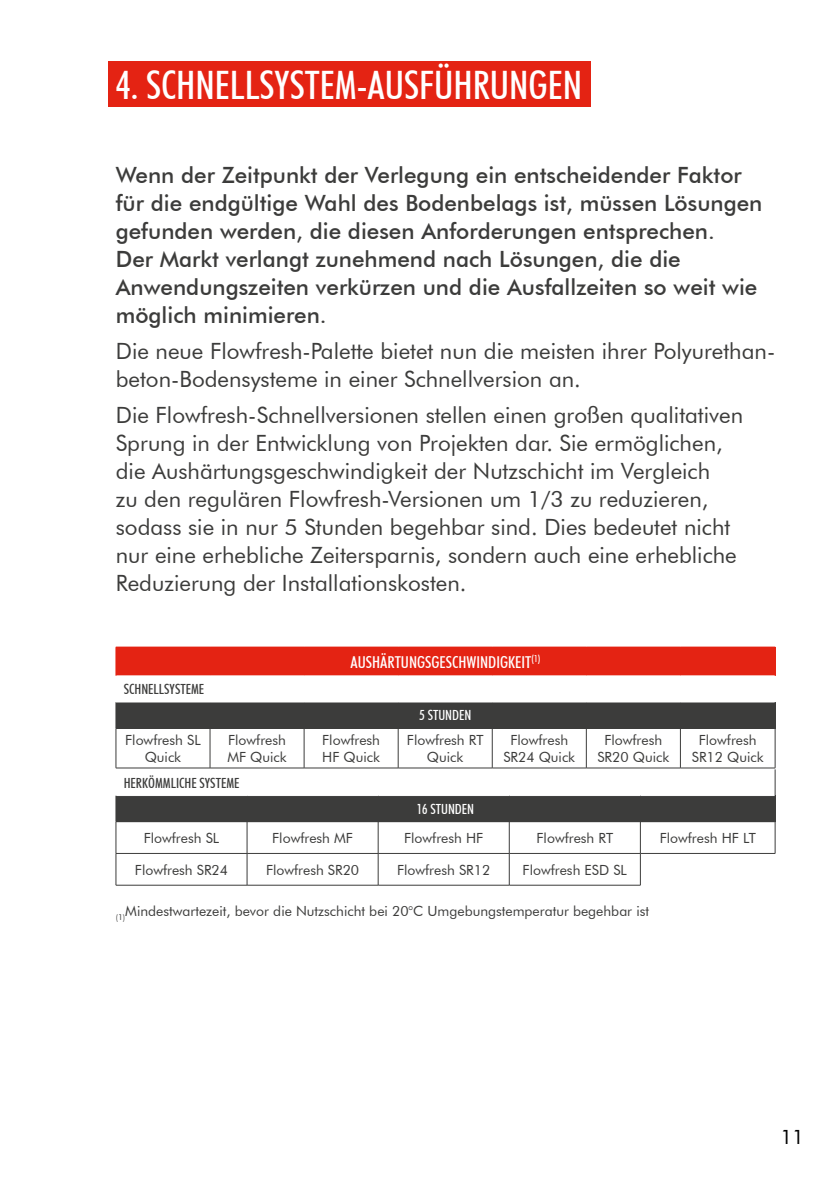
<style>
.page{position:relative;width:840px;height:1191px;background:#fff}
.page>*{position:absolute;margin:0;border:0;box-sizing:border-box;transform-origin:0 0}
.t1{font:500 condensed 39.2px "Futura BT";color:#fff}
.t2{font:22.4px/28px "Futura BT";color:#3c3c3b}
.t3{font:500 22.4px/28px "Futura BT";color:#3c3c3b}
.t4{font:20px "Futura BT";color:#000}
.t5{font:500 condensed 16.4px "Futura BT";color:#fff}
.t6{font:14px/16.8px "Futura BT";color:#3c3c3b;text-align:center}
.t7{font:500 condensed 14px "Futura BT";color:#3c3c3b}
.t8{font:500 condensed 14px "Futura BT";color:#fff}
</style>
<div class="page">
<div style="left:108px;top:62px;width:482px;height:45px;background:#e42313"></div>
<div style="left:116px;top:647px;width:658px;height:29px;background:#e42313"></div>
<div style="left:116px;top:702px;width:658px;height:26px;background:#3c3c3b"></div>
<svg style="left:115px;top:702px;width:1px;height:26px"></svg>
<hr style="left:116px;top:728px;width:94px;height:1px;background:#3c3c3b">
<hr style="left:210px;top:728px;width:94px;height:1px;background:#3c3c3b">
<hr style="left:304px;top:728px;width:94px;height:1px;background:#3c3c3b">
<hr style="left:398px;top:728px;width:94px;height:1px;background:#3c3c3b">
<hr style="left:492px;top:728px;width:94px;height:1px;background:#3c3c3b">
<hr style="left:586px;top:728px;width:94px;height:1px;background:#3c3c3b">
<hr style="left:680px;top:728px;width:94px;height:1px;background:#3c3c3b">
<hr style="left:116px;top:675px;width:94px;height:1px;background:#fff">
<hr style="left:210px;top:675px;width:94px;height:1px;background:#fff">
<hr style="left:304px;top:675px;width:94px;height:1px;background:#fff">
<hr style="left:398px;top:675px;width:94px;height:1px;background:#fff">
<hr style="left:492px;top:675px;width:94px;height:1px;background:#fff">
<hr style="left:586px;top:675px;width:94px;height:1px;background:#fff">
<hr style="left:680px;top:675px;width:94px;height:1px;background:#fff">
<svg style="left:115px;top:647px;width:1px;height:28px"></svg>
<svg style="left:774px;top:647px;width:1px;height:28px"></svg>
<svg style="left:774px;top:702px;width:1px;height:26px"></svg>
<hr style="left:115px;top:728px;width:1px;height:40px;background:#3c3c3b">
<hr style="left:209px;top:728px;width:1px;height:40px;background:#3c3c3b">
<hr style="left:303px;top:728px;width:1px;height:40px;background:#3c3c3b">
<hr style="left:397px;top:728px;width:1px;height:40px;background:#3c3c3b">
<hr style="left:491px;top:728px;width:1px;height:40px;background:#3c3c3b">
<hr style="left:585px;top:728px;width:1px;height:40px;background:#3c3c3b">
<hr style="left:679px;top:728px;width:1px;height:40px;background:#3c3c3b">
<hr style="left:774px;top:728px;width:1px;height:40px;background:#3c3c3b">
<hr style="left:116px;top:767px;width:94px;height:1px;background:#3c3c3b">
<hr style="left:210px;top:767px;width:94px;height:1px;background:#3c3c3b">
<hr style="left:304px;top:767px;width:94px;height:1px;background:#3c3c3b">
<hr style="left:398px;top:767px;width:94px;height:1px;background:#3c3c3b">
<hr style="left:492px;top:767px;width:94px;height:1px;background:#3c3c3b">
<hr style="left:586px;top:767px;width:94px;height:1px;background:#3c3c3b">
<hr style="left:680px;top:767px;width:94px;height:1px;background:#3c3c3b">
<div style="left:116px;top:795px;width:658px;height:26px;background:#3c3c3b"></div>
<hr style="left:116px;top:795px;width:131px;height:1px;background:#fff">
<hr style="left:247px;top:795px;width:131px;height:1px;background:#fff">
<hr style="left:378px;top:795px;width:131px;height:1px;background:#fff">
<hr style="left:509px;top:795px;width:131px;height:1px;background:#fff">
<hr style="left:640px;top:795px;width:134px;height:1px;background:#fff">
<svg style="left:115px;top:795px;width:1px;height:26px"></svg>
<svg style="left:774px;top:769px;width:1px;height:52px"></svg>
<hr style="left:115px;top:822px;width:1px;height:31px;background:#3c3c3b">
<hr style="left:246px;top:822px;width:1px;height:31px;background:#3c3c3b">
<hr style="left:377px;top:822px;width:1px;height:31px;background:#3c3c3b">
<hr style="left:508px;top:822px;width:1px;height:31px;background:#3c3c3b">
<hr style="left:639px;top:822px;width:1px;height:31px;background:#3c3c3b">
<hr style="left:774px;top:822px;width:1px;height:31px;background:#3c3c3b">
<hr style="left:115px;top:853px;width:1px;height:32px;background:#3c3c3b">
<hr style="left:246px;top:853px;width:1px;height:32px;background:#3c3c3b">
<hr style="left:377px;top:853px;width:1px;height:32px;background:#3c3c3b">
<hr style="left:508px;top:853px;width:1px;height:32px;background:#3c3c3b">
<hr style="left:639px;top:853px;width:1px;height:32px;background:#3c3c3b">
<hr style="left:116px;top:821px;width:131px;height:1px;background:#3c3c3b">
<hr style="left:247px;top:821px;width:131px;height:1px;background:#3c3c3b">
<hr style="left:378px;top:821px;width:131px;height:1px;background:#3c3c3b">
<hr style="left:509px;top:821px;width:131px;height:1px;background:#3c3c3b">
<hr style="left:640px;top:821px;width:134px;height:1px;background:#3c3c3b">
<hr style="left:116px;top:853px;width:131px;height:1px;background:#3c3c3b">
<hr style="left:247px;top:853px;width:131px;height:1px;background:#3c3c3b">
<hr style="left:378px;top:853px;width:131px;height:1px;background:#3c3c3b">
<hr style="left:509px;top:853px;width:131px;height:1px;background:#3c3c3b">
<hr style="left:640px;top:853px;width:134px;height:1px;background:#3c3c3b">
<hr style="left:116px;top:885px;width:131px;height:1px;background:#3c3c3b">
<hr style="left:247px;top:885px;width:131px;height:1px;background:#3c3c3b">
<hr style="left:378px;top:885px;width:131px;height:1px;background:#3c3c3b">
<hr style="left:509px;top:885px;width:131px;height:1px;background:#3c3c3b">
<h1 class="t1" style="left:116px;top:62px;width:468px">4. SCHNELLSYSTEM-AUSFÜHRUNGEN</h1>
<p class="t3" style="left:116px;top:161px;width:647px">Wenn der Zeitpunkt der Verlegung ein entscheidender Faktor für die endgültige Wahl des Bodenbelags ist, müssen Lösungen gefunden werden, die diesen Anforderungen entsprechen.<br>Der Markt verlangt zunehmend nach Lösungen, die die Anwendungszeiten verkürzen und die Ausfallzeiten so weit wie möglich minimieren.</p>
<p class="t2" style="left:116px;top:336px;width:660px">Die neue Flowfresh-Palette bietet nun die meisten ihrer Polyurethan&shy;beton-Bodensysteme in einer Schnellversion an.</p>
<p class="t2" style="left:116px;top:400px;width:628px">Die Flowfresh-Schnellversionen stellen einen großen qualitativen Sprung in der Entwicklung von Projekten dar. Sie ermöglichen, die Aushärtungsgeschwindigkeit der Nutzschicht im Vergleich<br>zu den regulären Flowfresh-Versionen um 1/3 zu reduzieren, sodass sie in nur 5 Stunden begehbar sind. Dies bedeutet nicht nur eine erhebliche Zeitersparnis, sondern auch eine erhebliche Reduzierung der Installationskosten.</p>
<p class="t7" style="left:124px;top:681px;width:82px">SCHNELLSYSTEME</p>
<p class="t5" style="left:350px;top:652px;width:191px">AUSHÄRTUNGSGESCHWINDIGKEIT<sup>(1)</sup></p>
<p class="t8" style="left:419px;top:707px;width:53px">5 STUNDEN</p>
<p class="t6" style="left:125px;top:731px;width:77px">Flowfresh SL<br>Quick</p>
<p class="t6" style="left:227px;top:731px;width:61px;text-align:left">Flowfresh<br>MF Quick</p>
<p class="t6" style="left:322px;top:731px;width:59px;text-align:left">Flowfresh<br>HF Quick</p>
<p class="t6" style="left:406px;top:731px;width:78px">Flowfresh RT<br>Quick</p>
<p class="t6" style="left:503px;top:731px;width:73px">Flowfresh<br>SR24 Quick</p>
<p class="t6" style="left:597px;top:731px;width:73px">Flowfresh<br>SR20 Quick</p>
<p class="t6" style="left:691px;top:731px;width:73px">Flowfresh<br>SR12 Quick</p>
<p class="t7" style="left:124px;top:774px;width:117px">HERKÖMMLICHE SYSTEME</p>
<p class="t8" style="left:416px;top:800px;width:59px">16 STUNDEN</p>
<p class="t6" style="left:144px;top:829px;width:77px">Flowfresh SL</p>
<p class="t6" style="left:272px;top:829px;width:82px">Flowfresh MF</p>
<p class="t6" style="left:404px;top:829px;width:81px">Flowfresh HF</p>
<p class="t6" style="left:536px;top:829px;width:78px">Flowfresh RT</p>
<p class="t6" style="left:659px;top:829px;width:97px">Flowfresh HF LT</p>
<p class="t6" style="left:135px;top:861px;width:95px">Flowfresh SR24</p>
<p class="t6" style="left:266px;top:861px;width:95px">Flowfresh SR20</p>
<p class="t6" style="left:397px;top:861px;width:95px">Flowfresh SR12</p>
<p class="t6" style="left:522px;top:861px;width:106px">Flowfresh ESD SL</p>
<p class="t6" style="left:116px;top:902px;width:534px"><sub>(1)</sub>Mindestwartezeit, bevor die Nutzschicht bei 20°C Umgebungstemperatur begehbar ist</p>
<p class="t4" style="left:780px;top:1124px;width:25px">11</p>
</div>
